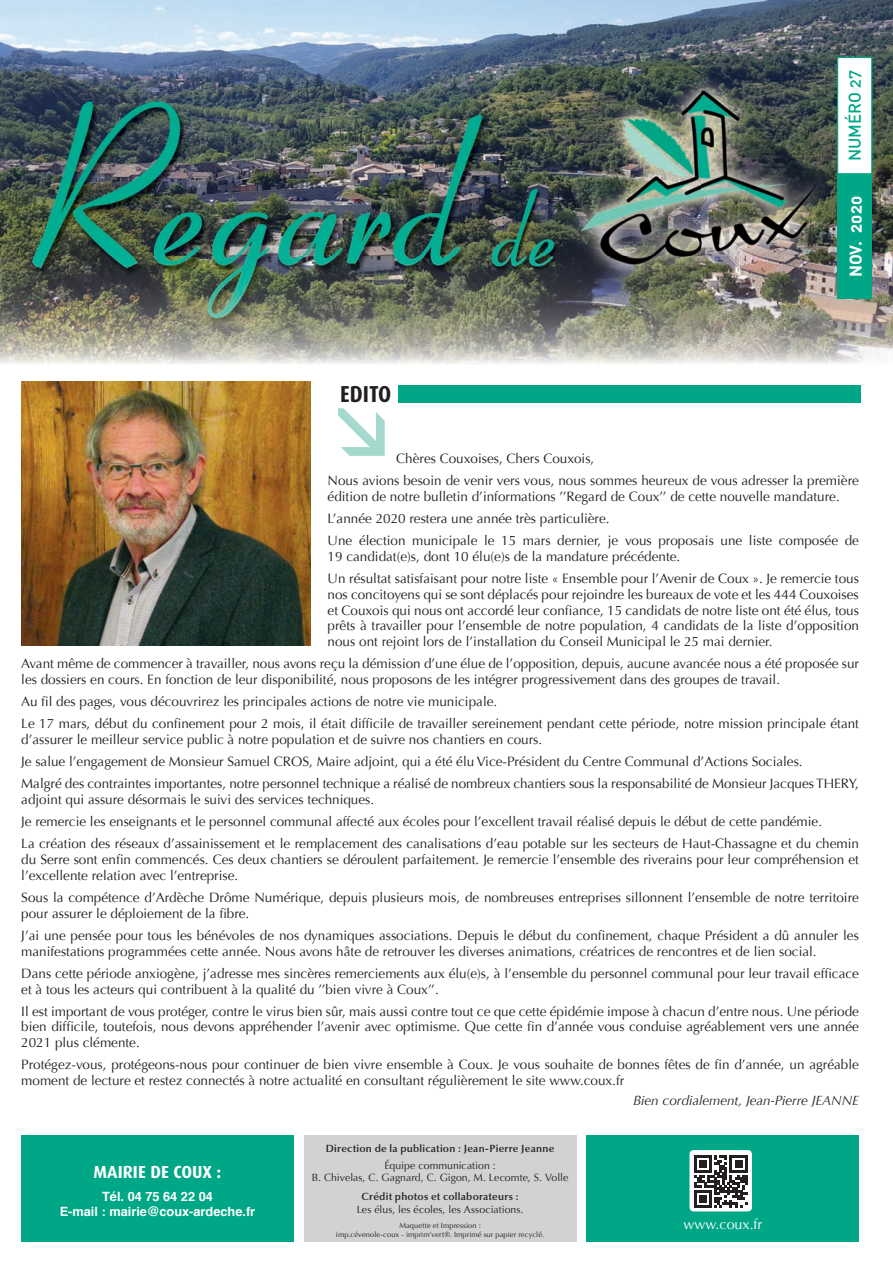
<style>
.page{position:relative;width:893px;height:1263px;background:#fff}
.page>*{position:absolute;margin:0;border:0;box-sizing:border-box;transform-origin:0 0}
.t1{font:700 23.1px "Dax";color:#231f20;scale:.91 1}
.t2{font:700 17.4px "Dax";color:#fff}
.t3{font:16.95px "DIN Bold Alternate";color:#fff}
.t4{font:16.95px "DIN Medium Alternate";color:#00a786}
.t5{font:14.25px "Optima";color:#fff}
.t6{font:13.5px/15.8px "Optima";color:#231f20}
.t7{font:italic 13.5px "Optima";color:#231f20}
.t8{font:700 12.75px/15.3px "Helvetica";color:#fff;text-align:center}
.t9{font:10.5px/12.6px "Optima";color:#231f20;text-align:center}
.t10{font:600 10.5px "Optima";letter-spacing:.02em;color:#231f20}
.t11{font:7.5px/9px "Optima";letter-spacing:.01em;color:#231f20;text-align:center}
</style>
<div class="page">
<img style="left:0;top:0;width:893px;height:364px">
<svg style="left:338px;top:408px;width:47px;height:48px"></svg>
<div style="left:398px;top:386px;width:463px;height:17px;background:#00a786"></div>
<div style="left:837px;top:174px;width:34px;height:125px;background:#00a786"></div>
<div style="left:837px;top:57px;width:35px;height:117px;background:#fff;border:1px solid #00a786"></div>
<div style="left:304px;top:1135px;width:272px;height:106px;background:#d1d2d4"></div>
<img style="left:21px;top:382px;width:290px;height:263px">
<div style="left:21px;top:1135px;width:272px;height:107px;background:#00a786"></div>
<div style="left:587px;top:1135px;width:272px;height:107px;background:#00a786"></div>
<div style="left:689px;top:1150px;width:63px;height:61px;background:#fff;border-radius:4px"></div>
<svg style="left:695px;top:1155px;width:52px;height:53px"></svg>
<p class="t4" style="left:844px;top:161px;width:93px;rotate:-90deg">NUMÉRO 27</p>
<h1 class="t1" style="left:340px;top:381px;width:58px">EDITO</h1>
<p class="t3" style="left:844px;top:277px;width:83px;rotate:-90deg">NOV. 2020</p>
<p class="t6" style="left:328px;top:448px;width:533px;line-height:22.2px;text-indent:69px">Chères Couxoises, Chers Couxois,<br>Nous avions besoin de venir vers vous, nous sommes heureux de vous adresser la première</p>
<p class="t6" style="left:328px;top:486px;width:533px;line-height:22.2px">édition de notre bulletin d’informations ’’Regard de Coux’’ de cette nouvelle mandature.<br>L’année 2020 restera une année très particulière.<br>Une élection municipale le 15 mars dernier, je vous proposais une liste composée de</p>
<p class="t6" style="left:328px;top:546px;width:533px;line-height:22.2px">19 candidat(e)s, dont 10 élu(e)s de la mandature précédente.<br>Un résultat satisfaisant pour notre liste « Ensemble pour l’Avenir de Coux ». Je remercie tous</p>
<p class="t6" style="left:328px;top:587px;width:533px;text-align:justify">nos concitoyens qui se sont déplacés pour rejoindre les bureaux de vote et les 444 Couxoises et Couxois qui nous ont accordé leur confiance, 15 candidats de notre liste ont été élus, tous prêts à travailler pour l’ensemble de notre population, 4 candidats de la liste d’opposition nous ont rejoint lors de l’installation du Conseil Municipal le 25 mai dernier.</p>
<p class="t6" style="left:21px;top:656px;width:839px">Avant même de commencer à travailler, nous avons reçu la démission d’une élue de l’opposition, depuis, aucune avancée nous a été proposée sur les dossiers en cours. En fonction de leur disponibilité, nous proposons de les intégrer progressivement dans des groupes de travail.</p>
<p class="t6" style="left:21px;top:691px;width:839px;line-height:22.2px">Au fil des pages, vous découvrirez les principales actions de notre vie municipale.<br>Le 17 mars, début du confinement pour 2 mois, il était difficile de travailler sereinement pendant cette période, notre mission principale étant</p>
<p class="t6" style="left:21px;top:729px;width:839px;line-height:22.2px">d’assurer le meilleur service public à notre population et de suivre nos chantiers en cours.<br>Je salue l’engagement de Monsieur Samuel CROS, Maire adjoint, qui a été élu Vice-Président du Centre Communal d’Actions Sociales.<br>Malgré des contraintes importantes, notre personnel technique a réalisé de nombreux chantiers sous la responsabilité de Monsieur Jacques THERY,</p>
<p class="t6" style="left:21px;top:789px;width:839px;line-height:22.2px">adjoint qui assure désormais le suivi des services techniques.<br>Je remercie les enseignants et le personnel communal affecté aux écoles pour l’excellent travail réalisé depuis le début de cette pandémie.<br>La création des réseaux d’assainissement et le remplacement des canalisations d’eau potable sur les secteurs de Haut-Chassagne et du chemin</p>
<p class="t6" style="left:21px;top:852px;width:839px">du Serre sont enfin commencés. Ces deux chantiers se déroulent parfaitement. Je remercie l’ensemble des riverains pour leur compréhension et l’excellente relation avec l’entreprise.</p>
<p class="t6" style="left:21px;top:890px;width:839px">Sous la compétence d’Ardèche Drôme Numérique, depuis plusieurs mois, de nombreuses entreprises sillonnent l’ensemble de notre territoire pour assurer le déploiement de la fibre.</p>
<p class="t6" style="left:21px;top:928px;width:839px">J’ai une pensée pour tous les bénévoles de nos dynamiques associations. Depuis le début du confinement, chaque Président a dû annuler les manifestations programmées cette année. Nous avons hâte de retrouver les diverses animations, créatrices de rencontres et de lien social.</p>
<p class="t6" style="left:21px;top:965px;width:839px">Dans cette période anxiogène, j’adresse mes sincères remerciements aux élu(e)s, à l’ensemble du personnel communal pour leur travail efficace et à tous les acteurs qui contribuent à la qualité du ’’bien vivre à Coux’’.</p>
<p class="t6" style="left:21px;top:1003px;width:839px;text-align:justify">Il est important de vous protéger, contre le virus bien sûr, mais aussi contre tout ce que cette épidémie impose à chacun d’entre nous. Une période bien difficile, toutefois, nous devons appréhender l’avenir avec optimisme. Que cette fin d’année vous conduise agréablement vers une année 2021 plus clémente.</p>
<p class="t6" style="left:21px;top:1057px;width:839px">Protégez-vous, protégeons-nous pour continuer de bien vivre ensemble à Coux. Je vous souhaite de bonnes fêtes de fin d’année, un agréable moment de lecture et restez connectés à notre actualité en consultant régulièrement le site www.coux.fr</p>
<p class="t7" style="left:633px;top:1093px;width:227px">Bien cordialement, Jean-Pierre JEANNE</p>
<p class="t2" style="left:94px;top:1162px;width:129px">MAIRIE DE COUX :</p>
<p class="t8" style="left:60px;top:1189px;width:197px">Tél. 04 75 64 22 04<br>E-mail : mairie@coux-ardeche.fr</p>
<p class="t10" style="left:326px;top:1142px;width:230px">Direction de la publication : Jean-Pierre Jeanne</p>
<p class="t9" style="left:312px;top:1159px;width:258px">Équipe communication :<br>B. Chivelas, C. Gagnard, C. Gigon, M. Lecomte, S. Volle</p>
<p class="t10" style="left:362px;top:1190px;width:159px">Crédit photos et collaborateurs :</p>
<p class="t9" style="left:357px;top:1203px;width:168px">Les élus, les écoles, les Associations.</p>
<p class="t11" style="left:336px;top:1221px;width:210px">Maquette et Impression :<br>imp.cévenole-coux - imprim’vert®. Imprimé sur papier recyclé.</p>
<p class="t5" style="left:683px;top:1216px;width:80px">www.coux.fr</p>
</div>
